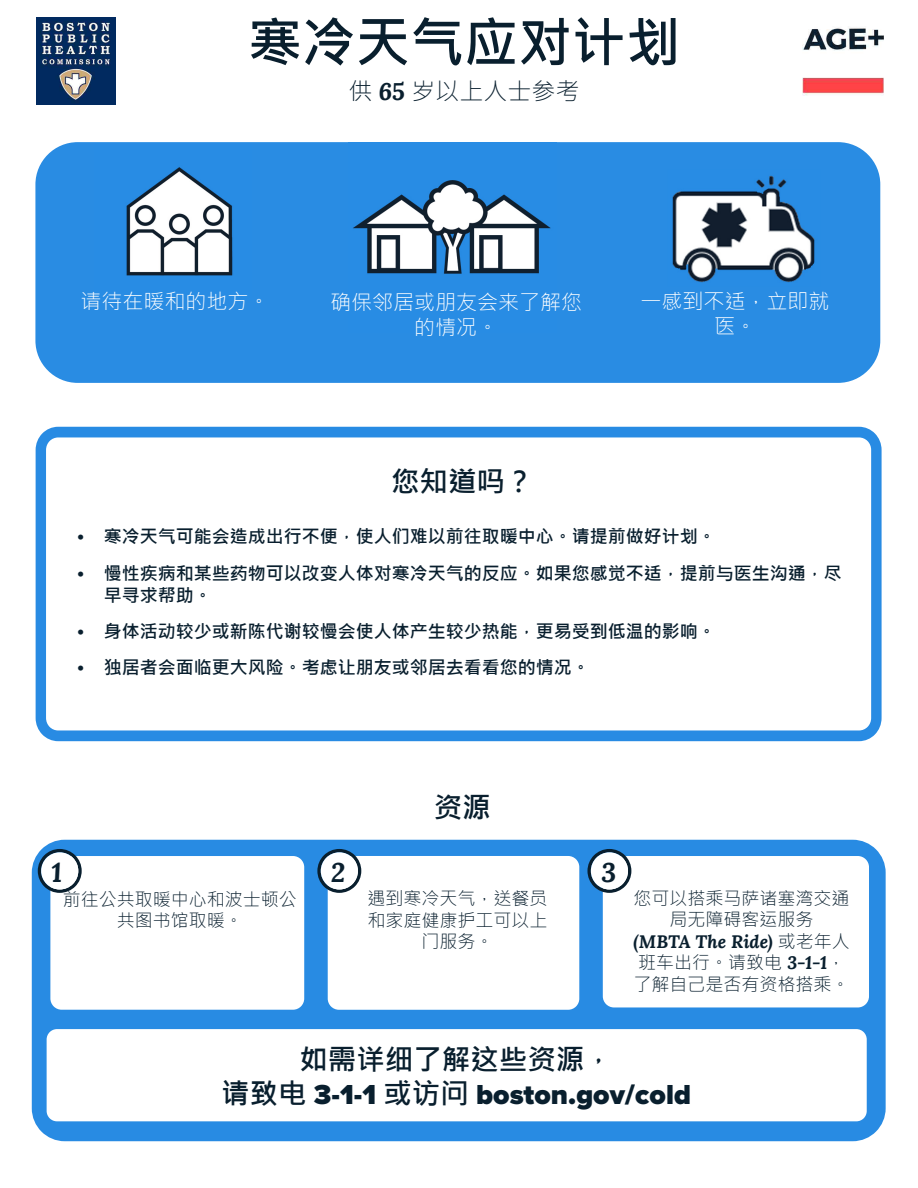
<style>
.page{position:relative;width:918px;height:1188px;background:#fff}
.page>*{position:absolute;margin:0;border:0;box-sizing:border-box;transform-origin:0 0}
.t1{font:700 54px "Microsoft Jheng Hei";color:#091f2e}
.t2{font:900 28.5px/34.2px "Proxima Nova";color:#091f2e;text-align:center}
.t3{font:700 28.5px "Microsoft Jheng Hei";color:#091f2e}
.t4{font:italic 700 27px "Lora";color:#091f2e}
.t5{font:300 24px "Microsoft Jheng Hei";color:#091f2e}
.t6{font:300 21px/25.2px "Microsoft Jheng Hei";color:#fff;text-align:center}
.t7{font:700 18px/21.6px "Microsoft Jheng Hei";color:#091f2e}
.t8{font:300 18px/21.6px "Microsoft Jheng Hei";color:#091f2e;text-align:center}
.s1{font-family:"Lora";font-weight:700;font-style:italic}
.s2{font-family:"Microsoft Jheng Hei";font-weight:700}
</style>
<div class="page">
<div style="left:35px;top:142px;width:845px;height:241px;background:#298ce3;border-radius:42px"></div>
<img style="left:353px;top:180px;width:198px;height:94px">
<img style="left:126px;top:167px;width:107px;height:109px">
<img style="left:672px;top:175px;width:143px;height:108px">
<img style="left:37px;top:18px;width:79px;height:86px">
<svg style="left:36px;top:427px;width:846px;height:314px"></svg>
<div style="left:32px;top:840px;width:854px;height:301px;background:#288be3"></div>
<div style="left:40px;top:846px;width:275px;height:174px;background:#288be3"></div>
<div style="left:317px;top:846px;width:273px;height:174px;background:#288be3"></div>
<svg style="left:592px;top:846px;width:287px;height:172px"></svg>
<svg style="left:38px;top:849px;width:271px;height:166px"></svg>
<svg style="left:317px;top:849px;width:314px;height:166px"></svg>
<svg style="left:47px;top:1029px;width:820px;height:92px"></svg>
<img style="left:803px;top:28px;width:81px;height:68px">
<p class="t1" style="left:248px;top:9px;width:433px">寒冷天气应对计划</p>
<p class="t5" style="left:349px;top:76px;width:232px">供 <span class="s1">65</span> 岁以上人士参考</p>
<p class="t6" style="left:81px;top:289px;width:190px">请待在暖和的地方。</p>
<p class="t6" style="left:330px;top:290px;width:254px">确保邻居或朋友会来了解您的情况。</p>
<p class="t6" style="left:641px;top:289px;width:191px">一感到不适，立即就医。</p>
<p class="t3" style="left:391px;top:464px;width:144px">您知道吗？</p>
<p class="t7" style="left:77px;top:526px;width:640px">• 寒冷天气可能会造成出行不便，使人们难以前往取暖中心。请提前做好计划。</p>
<p class="t7" style="left:104px;top:563px;width:740px;text-indent:-27px">• 慢性疾病和某些药物可以改变人体对寒冷天气的反应。如果您感觉不适，提前与医生沟通，尽早寻求帮助。</p>
<p class="t7" style="left:77px;top:621px;width:640px">• 身体活动较少或新陈代谢较慢会使人体产生较少热能，更易受到低温的影响。</p>
<p class="t7" style="left:77px;top:657px;width:514px">• 独居者会面临更大风险。考虑让朋友或邻居去看看您的情况。</p>
<p class="t3" style="left:434px;top:790px;width:58px">资源</p>
<p class="t4" style="left:52px;top:854px;width:12px">1</p>
<p class="t4" style="left:331px;top:854px;width:16px">2</p>
<p class="t4" style="left:601px;top:854px;width:16px">3</p>
<p class="t8" style="left:63px;top:888px;width:235px">前往公共取暖中心和波士顿公共图书馆取暖。</p>
<p class="t8" style="left:368px;top:888px;width:181px">遇到寒冷天气，送餐员和家庭健康护工可以上门服务。</p>
<p class="t8" style="left:634px;top:887px;width:217px">您可以搭乘马萨诸塞湾交通局无障碍客运服务</p>
<p class="t8" style="left:634px;top:930px;width:218px;text-align:left"><span class="s1">(MBTA The Ride)</span> 或老年人班车出行。请致电 <span class="s1">3-1-1</span>，了解自己是否有资格搭乘。</p>
<p class="t2" style="left:221px;top:1043px;width:471px"><span class="s2">如需详细了解这些资源，<br>请致电</span> 3-1-1 <span class="s2">或访问</span> boston.gov/cold</p>
</div>
